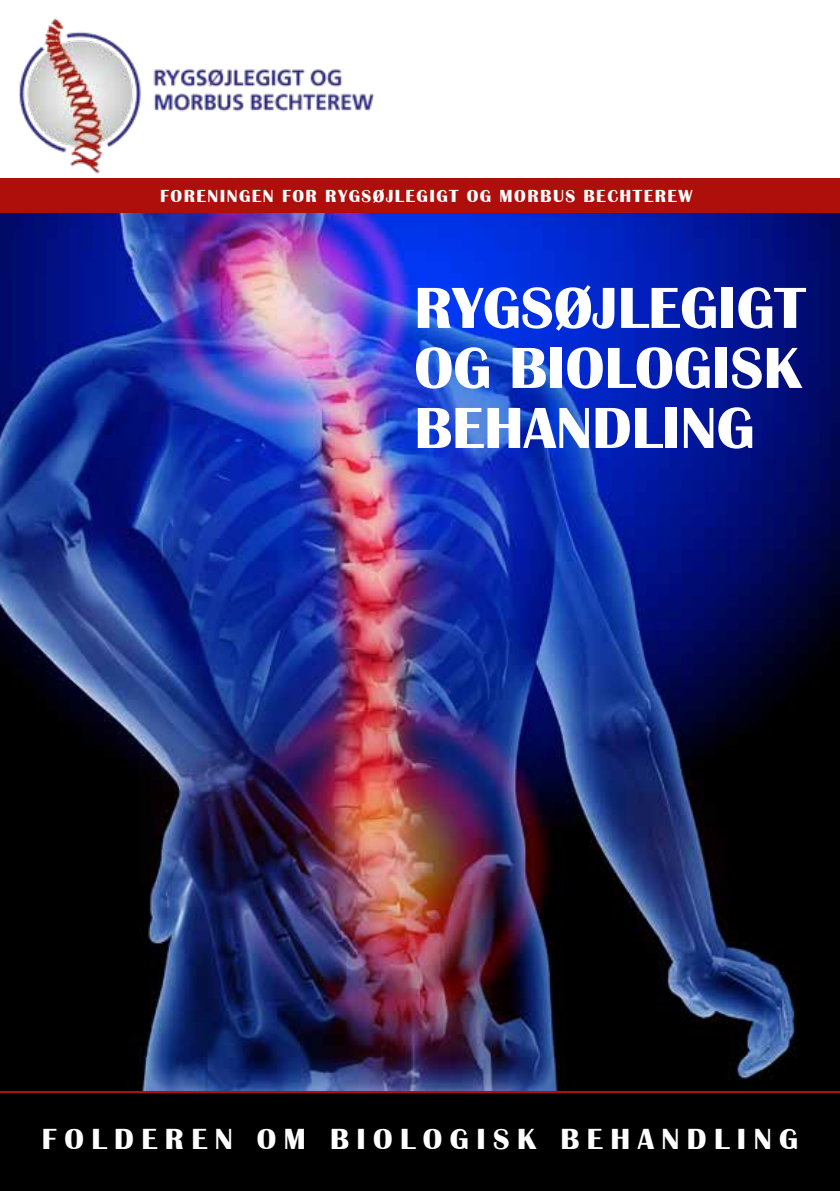
<style>
.page{position:relative;width:840px;height:1191px;background:#fff}
.page>*{position:absolute;margin:0;border:0;box-sizing:border-box;transform-origin:0 0}
.t1{font:700 60px/60px "Britannic";color:#fff;text-align:justify}
.t2{font:700 30px "Britannic";letter-spacing:.25em;color:#fff}
.t3{font:700 18px "Britannic";letter-spacing:.08em;color:#fff}
</style>
<div class="page">
<img style="left:0;top:213px;width:839px;height:878px">
<div style="left:0;top:1091px;width:839px;height:100px;background:#000"></div>
<img style="left:17px;top:18px;width:362px;height:161px">
<div style="left:0;top:179px;width:839px;height:34px;background:#ae0f0a"></div>
<hr style="left:0;top:1091px;width:839px;height:2px;background:#ae0f0a">
<p class="t3" style="left:160px;top:186px;width:533px">FORENINGEN FOR RYGSØJLEGIGT OG MORBUS BECHTEREW</p>
<h1 class="t1" style="left:414px;top:278px;width:392px">RYGSØJLEGIGT OG BIOLOGISK BEHANDLING</h1>
<h2 class="t2" style="left:42px;top:1122px;width:757px">FOLDEREN OM BIOLOGISK BEHANDLING</h2>
</div>
